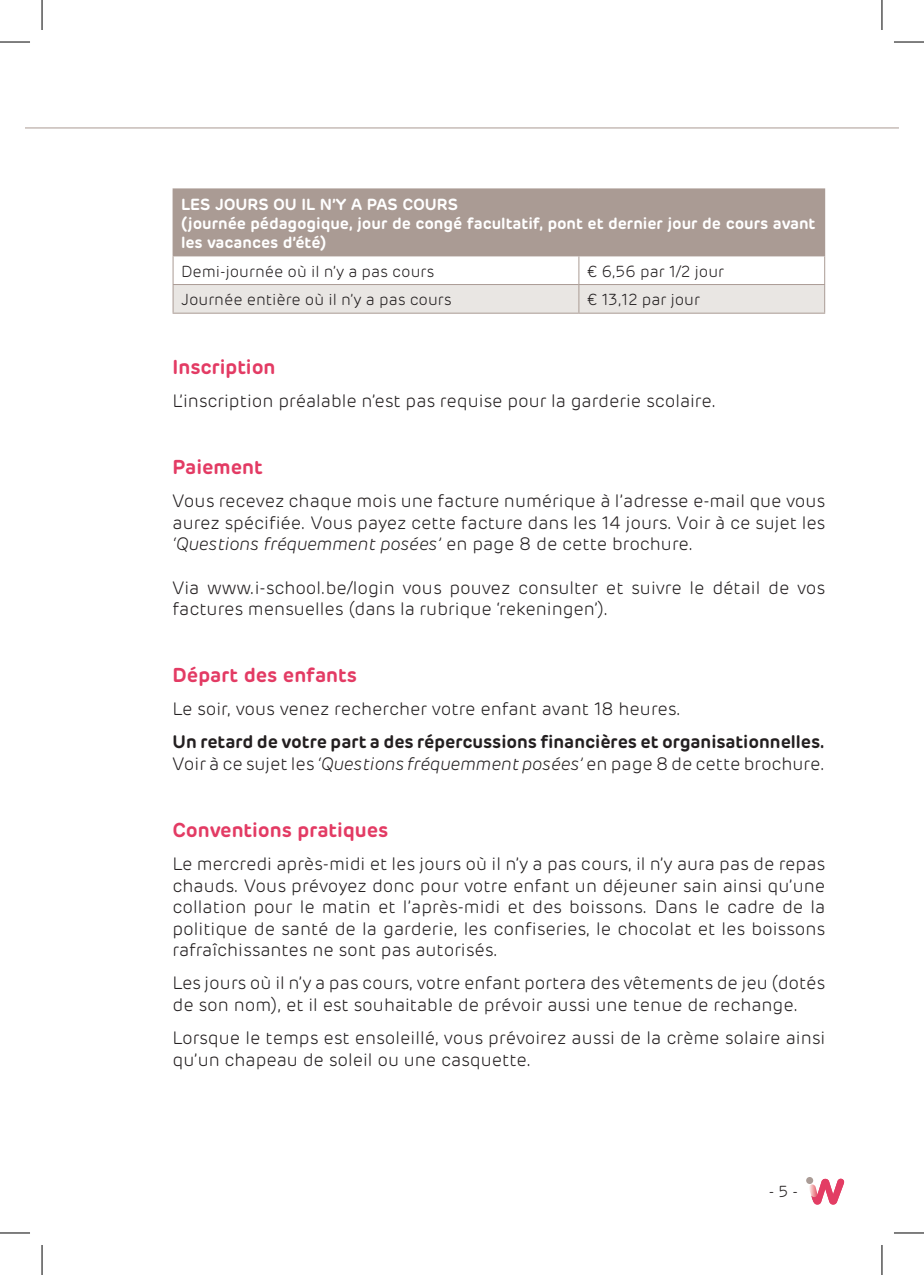
<style>
.page{position:relative;width:924px;height:1275px;background:#fff}
.page>*{position:absolute;margin:0;border:0;box-sizing:border-box;transform-origin:0 0}
.t1{font:600 20px "Rubrik";color:#e33b64}
.t2{font:300 18px/21.6px "Rubrik";color:#231f20}
.t3{font:600 18px/21.6px "Rubrik";color:#231f20}
.t4{font:600 16px/19.2px "Rubrik";color:#fff}
.t5{font:300 16px "Rubrik";color:#231f20}
.s1{font-style:italic}
.s2{font-weight:300}
.s3{font-weight:300;font-style:italic}
</style>
<div class="page">
<svg style="left:805px;top:1177px;width:7px;height:7px"></svg>
<svg style="left:808px;top:1178px;width:35px;height:26px"></svg>
<hr style="left:25px;top:127px;width:873px;height:1px;background:#aa9b94">
<div style="left:173px;top:189px;width:651px;height:67px;background:#aa9b94"></div>
<hr style="left:172px;top:188px;width:406px;height:1px;background:#aa9b94">
<hr style="left:172px;top:189px;width:1px;height:66px;background:#aa9b94">
<hr style="left:578px;top:188px;width:246px;height:1px;background:#aa9b94">
<hr style="left:172px;top:255px;width:406px;height:1px;background:#aa9b94">
<svg style="left:172px;top:256px;width:652px;height:57px"></svg>
<hr style="left:172px;top:313px;width:406px;height:1px;background:#aa9b94">
<hr style="left:578px;top:313px;width:246px;height:1px;background:#aa9b94">
<hr style="left:0;top:42px;width:30px;height:1px;background:#000">
<hr style="left:893px;top:42px;width:30px;height:1px;background:#000">
<hr style="left:0;top:1232px;width:30px;height:1px;background:#000">
<hr style="left:893px;top:1232px;width:30px;height:1px;background:#000">
<hr style="left:42px;top:0;width:1px;height:30px;background:#000">
<hr style="left:42px;top:1245px;width:1px;height:30px;background:#000">
<hr style="left:881px;top:0;width:1px;height:30px;background:#000">
<hr style="left:881px;top:1245px;width:1px;height:30px;background:#000">
<p class="t4" style="left:181px;top:194px;width:635px">LES JOURS OU IL N’Y A PAS COURS<br>(journée pédagogique, jour de congé facultatif, pont et dernier jour de cours avant les vacances d’été)</p>
<p class="t5" style="left:181px;top:262px;width:254px">Demi-journée où il n’y a pas cours</p>
<p class="t5" style="left:586px;top:262px;width:139px">€ 6,56 par 1/2 jour</p>
<p class="t5" style="left:181px;top:290px;width:272px">Journée entière où il n’y a pas cours</p>
<p class="t5" style="left:586px;top:290px;width:115px">€ 13,12 par jour</p>
<p class="t1" style="left:172px;top:354px;width:104px">Inscription</p>
<p class="t2" style="left:172px;top:390px;width:545px">L’inscription préalable n’est pas requise pour la garderie scolaire.</p>
<p class="t1" style="left:172px;top:454px;width:92px">Paiement</p>
<p class="t2" style="left:172px;top:490px;width:654px;text-align:justify">Vous recevez chaque mois une facture numérique à l’adresse e-mail que vous aurez spécifiée. Vous payez cette facture dans les 14 jours. Voir à ce sujet les <span class="s1">‘Questions fréquemment posées’</span> en page 8 de cette brochure.</p>
<p class="t2" style="left:172px;top:577px;width:654px">Via www.i-school.be/login vous pouvez consulter et suivre le détail de vos factures mensuelles (dans la rubrique ‘rekeningen’).</p>
<p class="t1" style="left:172px;top:662px;width:186px">Départ des enfants</p>
<p class="t2" style="left:172px;top:698px;width:510px">Le soir, vous venez rechercher votre enfant avant 18 heures.</p>
<p class="t3" style="left:172px;top:731px;width:654px">Un retard de votre part a des répercussions financières et organisationnelles.<br><span class="s2">Voir à ce sujet les</span> <span class="s3">‘Questions fréquemment posées’</span> <span class="s2">en page 8 de cette brochure.</span></p>
<p class="t1" style="left:172px;top:817px;width:217px">Conventions pratiques</p>
<p class="t2" style="left:172px;top:853px;width:654px;text-align:justify">Le mercredi après-midi et les jours où il n’y a pas cours, il n’y aura pas de repas chauds. Vous prévoyez donc pour votre enfant un déjeuner sain ainsi qu’une collation pour le matin et l’après-midi et des boissons. Dans le cadre de la politique de santé de la garderie, les confiseries, le chocolat et les boissons rafraîchissantes ne sont pas autorisés.</p>
<p class="t2" style="left:172px;top:972px;width:653px">Les jours où il n’y a pas cours, votre enfant portera des vêtements de jeu (dotés de son nom), et il est souhaitable de prévoir aussi une tenue de rechange.</p>
<p class="t2" style="left:172px;top:1027px;width:654px">Lorsque le temps est ensoleillé, vous prévoirez aussi de la crème solaire ainsi qu’un chapeau de soleil ou une casquette.</p>
<p class="t5" style="left:768px;top:1182px;width:31px">- 5 -</p>
</div>
